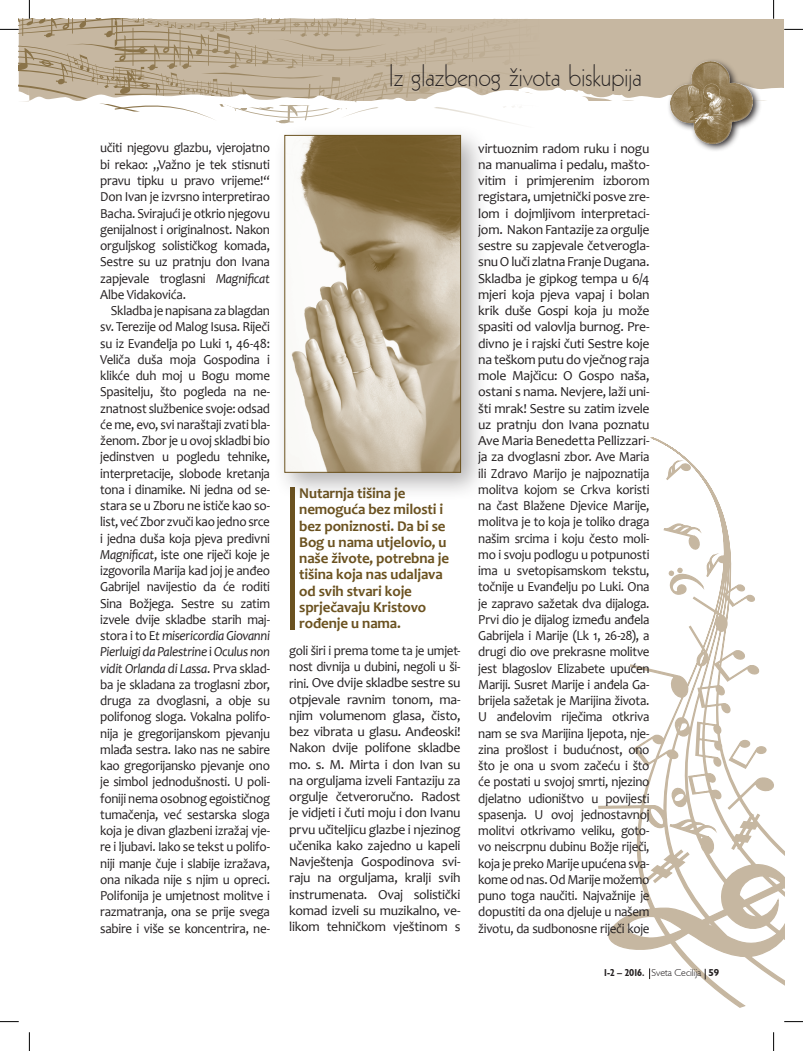
<style>
.page{position:relative;width:803px;height:1051px;background:#fff}
.page>*{position:absolute;margin:0;border:0;box-sizing:border-box;transform-origin:0 0}
.t1{font:30px "Geometric 231 BT Light C";letter-spacing:-.015em;color:#231f20;scale:.95 1}
.t2{font:700 15px/16.2px "Candara";letter-spacing:-.01em;color:#6b5220}
.t3{font:13.75px/16.2px "Candara";letter-spacing:-.02em;color:#231f20;text-align:justify;scale:.95 1}
.t4{font:13.75px/16.2px "Candara";letter-spacing:-.02em;color:#231f20;text-align:justify}
.t5{font:300 10px "Humanist 521 BT";color:#231f20}
.s1{font-style:italic}
.s2{font-weight:700;font-stretch:condensed}
.s3{font-weight:700}
</style>
<div class="page">
<svg style="left:598px;top:437px;width:186px;height:571px"></svg>
<div style="left:290px;top:487px;width:5px;height:143px;background:#6b5220"></div>
<div style="left:273px;top:124px;width:217px;height:377px;background:#231f20;opacity:.35"></div>
<img style="left:286px;top:153px;width:173px;height:318px">
<div style="left:284px;top:135px;width:177px;height:338px;border:1px solid #6b5220"></div>
<svg style="left:0;top:1021px;width:19px;height:1px"></svg>
<svg style="left:784px;top:1021px;width:19px;height:1px"></svg>
<svg style="left:29px;top:1032px;width:1px;height:19px"></svg>
<svg style="left:0;top:0;width:803px;height:153px"></svg>
<svg style="left:773px;top:1032px;width:1px;height:19px"></svg>
<p class="t3" style="left:100px;top:140px;width:180px">učiti njegovu glazbu, vjerojatno bi rekao: „Važno je tek stisnuti pravu tipku u pravo vrijeme!“ Don Ivan je izvrsno interpretirao Bacha. Svirajući je otkrio njegovu genijalnost i originalnost. Nakon orguljskog solističkog komada, Sestre su uz pratnju don Ivana zapjevale troglasni <span class="s1">Magnificat </span>Albe Vidakovića.</p>
<p class="t3" style="left:100px;top:302px;width:180px;text-indent:11px">Skladba je napisana za blagdan sv. Terezije od Malog Isusa. Riječi su iz Evanđelja po Luki 1, 46-48:<br>Veliča duša moja Gospodina i klikće duh moj u Bogu mome Spasitelju, što pogleda na ne&shy;znatnost službenice svoje: odsad će me, evo, svi naraštaji zvati bla&shy;ženom. Zbor je u ovoj skladbi bio jedinstven u pogledu tehnike, interpretacije, slobode kretanja tona i dinamike. Ni jedna od se&shy;stara se u Zboru ne ističe kao so&shy;list, već Zbor zvuči kao jedno srce i jedna duša koja pjeva predivni <span class="s1">Magnificat</span>, iste one riječi koje je izgovorila Marija kad joj je anđeo Gabrijel navijestio da će roditi Sina Božjega. Sestre su zatim izvele dvije skladbe starih maj&shy;stora i to E<span class="s1">t misericordia Giovanni Pierluigi da Palestrine</span> i <span class="s1">Oculus non vidit Orlanda di Lassa</span>. Prva sklad&shy;ba je skladana za troglasni zbor, druga za dvoglasni, a obje su polifonog sloga. Vokalna polifo&shy;nija je gregorijanskom pjevanju mlađa sestra. Iako nas ne sabire kao gregorijansko pjevanje ono je simbol jednodušnosti. U poli&shy;foniji nema osobnog egoističnog tumačenja, već sestarska sloga koja je divan glazbeni izražaj vje&shy;re i ljubavi. Iako se tekst u polifo&shy;niji manje čuje i slabije izražava, ona nikada nije s njim u opreci.<br>Polifonija je umjetnost molitve i razmatranja, ona se prije svega sabire i više se koncentrira, ne-</p>
<h1 class="t1" style="left:388px;top:56px;width:269px">Iz glazbenog života biskupija</h1>
<h1 class="t1" style="left:405px;top:65px;width:269px">Iz glazbenog života biskupija</h1>
<p class="t2" style="left:299px;top:485px;width:151px">Nutarnja tišina je nemoguća bez milosti i bez poniznosti. Da bi se<br>Bog u nama utjelovio, u naše živote, potrebna je tišina koja nas udaljava od svih stvari koje sprječavaju Kristovo rođenje u nama.</p>
<p class="t3" style="left:289px;top:642px;width:182px">goli širi i prema tome ta je umjet&shy;nost divnija u dubini, negoli u ši&shy;rini. Ove dvije skladbe sestre su otpjevale ravnim tonom, ma&shy;njim volumenom glasa, čisto, bez vibrata u glasu. Anđeoski!<br>Nakon dvije polifone skladbe mo. s. M. Mirta i don Ivan su na orguljama izveli Fantaziju za orgulje četveroručno. Radost je vidjeti i čuti moju i don Ivanu prvu učiteljicu glazbe i njezinog učenika kako zajedno u kapeli Navještenja Gospodinova svi&shy;raju na orguljama, kralji svih instrumenata. Ovaj solistički komad izveli su muzikalno, ve&shy;likom tehničkom vještinom s</p>
<p class="t4" style="left:478px;top:140px;width:173px">virtuoznim radom ruku i nogu na manualima i pedalu, mašto&shy;vitim i primjerenim izborom registara, umjetnički posve zre&shy;lom i dojmljivom interpretaci&shy;jom. Nakon Fantazije za orgulje sestre su zapjevale četverogla&shy;snu O luči zlatna Franje Dugana.<br>Skladba je gipkog tempa u 6/4 mjeri koja pjeva vapaj i bolan krik duše Gospi koja ju može spasiti od valovlja burnog. Pre&shy;divno je i rajski čuti Sestre koje na teškom putu do vječnog raja mole Majčicu: O Gospo naša, ostani s nama. Nevjere, laži uni&shy;šti mrak! Sestre su zatim izvele uz pratnju don Ivana poznatu Ave Maria Benedetta Pellizzari&shy;ja za dvoglasni zbor. Ave Maria ili Zdravo Marijo je najpoznatija molitva kojom se Crkva koristi na čast Blažene Djevice Marije, molitva je to koja je toliko draga našim srcima i koju često moli&shy;mo i svoju podlogu u potpunosti ima u svetopisamskom tekstu, točnije u Evanđelju po Luki. Ona je zapravo sažetak dva dijaloga.<br>Prvi dio je dijalog između anđela Gabrijela i Marije (Lk 1, 26-28), a drugi dio ove prekrasne molitve jest blagoslov Elizabete upućen Mariji. Susret Marije i anđela Ga&shy;brijela sažetak je Marijina života.<br>U anđelovim riječima otkriva nam se sva Marijina ljepota, nje&shy;zina prošlost i budućnost, ono što je ona u svom začeću i što će postati u svojoj smrti, njezino djelatno udioništvo u povijesti spasenja. U ovoj jednostavnoj molitvi otkrivamo veliku, goto&shy;vo neiscrpnu dubinu Božje riječi, koja je preko Marije upućena sva&shy;kome od nas. Od Marije možemo puno toga naučiti. Najvažnije je dopustiti da ona djeluje u našem životu, da sudbonosne riječi koje</p>
<p class="t5" style="left:604px;top:967px;width:117px"><span class="s2">1-2 – 2016.</span> Sveta Cecilija <span class="s3">59</span></p>
</div>
